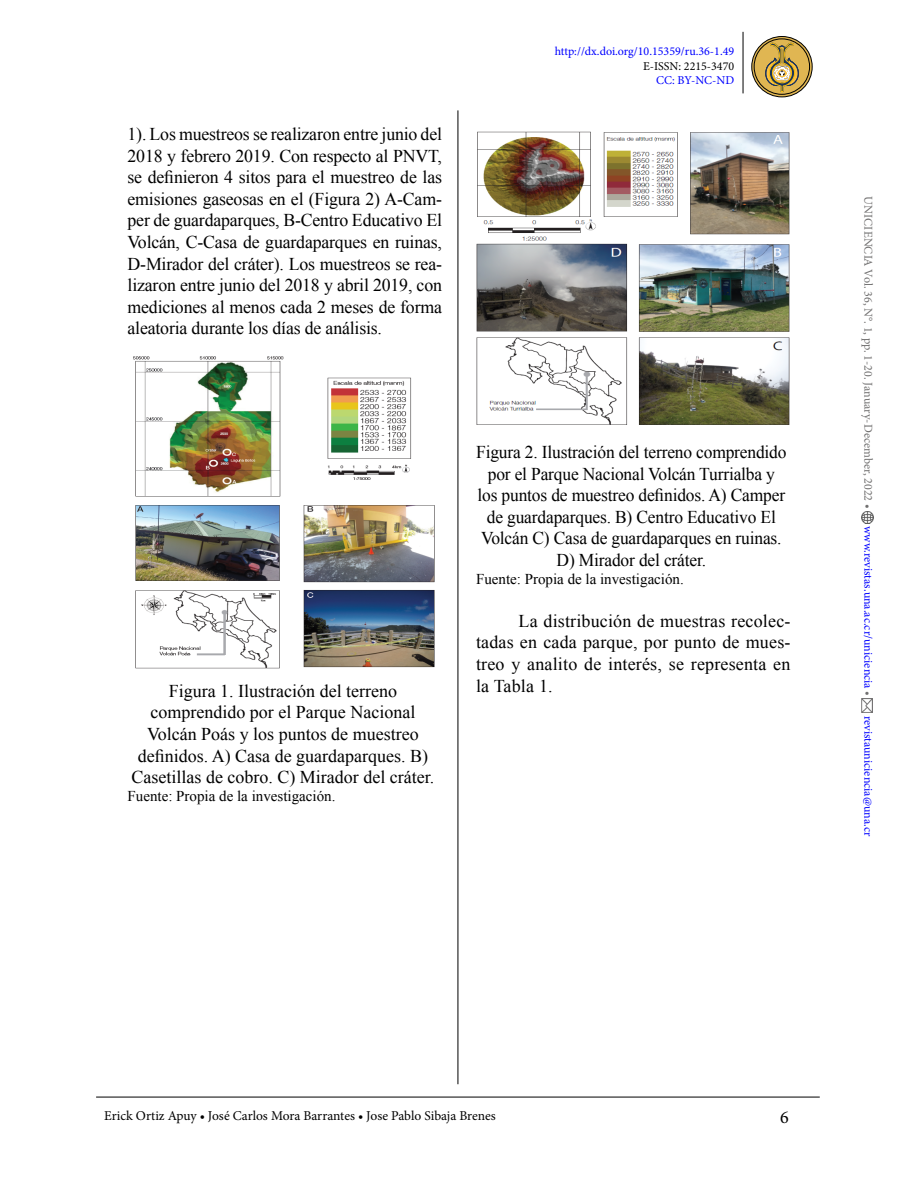
<style>
.page{position:relative;width:918px;height:1188px;background:#fff}
.page>*{position:absolute;margin:0;border:0;box-sizing:border-box;transform-origin:0 0}
.t1{font:18px/21.6px "Times New Roman";letter-spacing:-.01em;color:#000;text-align:justify}
.t2{font:18px "Minion Pro";color:#000}
.t3{font:15px "Times New Roman";color:#000}
.t4{font:13.5px "Minion Pro";color:#000}
.t5{font:12px "Minion Pro";color:#00f}
.t6{font:12px "Minion Pro";color:#706f6f}
.t7{font:12px "Minion Pro";color:#000}
.s1{color:#706f6f}
</style>
<div class="page">
<hr style="left:743px;top:32px;width:1px;height:61px;background:#000">
<hr style="left:458px;top:110px;width:1px;height:974px;background:#000">
<svg style="left:862px;top:511px;width:12px;height:12px"></svg>
<img style="left:862px;top:699px;width:10px;height:14px">
<hr style="left:96px;top:1097px;width:724px;height:1px;background:#000">
<svg style="left:752px;top:37px;width:60px;height:60px"></svg>
<div style="left:754px;top:39px;width:56px;height:56px;border:1px solid #000;border-radius:50%"></div>
<div style="left:751px;top:36px;width:62px;height:61px;border:1px solid #000;border-radius:50%"></div>
<svg style="left:765px;top:42px;width:34px;height:50px;background:#bb9e53"></svg>
<img style="left:133px;top:356px;width:302px;height:313px">
<img style="left:476px;top:131px;width:314px;height:294px">
<p class="t1" style="left:128px;top:123px;width:316px">1). Los muestreos se realizaron entre junio del 2018 y febrero 2019. Con respecto al PNVT, se definieron 4 sitos para el muestreo de las emisiones gaseosas en el (Figura 2) A-Cam&shy;per de guardaparques, B-Centro Educativo El Volcán, C-Casa de guardaparques en ruinas, D-Mirador del cráter). Los muestreos se rea&shy;lizaron entre junio del 2018 y abril 2019, con mediciones al menos cada 2 meses de forma aleatoria durante los días de análisis.</p>
<p class="t5" style="left:555px;top:44px;width:181px">http://dx.doi.org/10.15359/ru.36-1.49</p>
<p class="t7" style="left:643px;top:58px;width:93px">E-ISSN: 2215-3470</p>
<p class="t5" style="left:656px;top:72px;width:80px">CC: BY-NC-ND</p>
<p class="t1" style="left:132px;top:680px;width:304px;text-align:center">Figura 1. Ilustración del terreno comprendido por el Parque Nacional Volcán Poás y los puntos de muestreo definidos. A) Casa de guardaparques. B)<br>Casetillas de cobro. C) Mirador del cráter.</p>
<p class="t3" style="left:128px;top:786px;width:209px">Fuente: Propia de la investigación.</p>
<p class="t1" style="left:476px;top:441px;width:312px;text-align:center">Figura 2. Ilustración del terreno comprendido por el Parque Nacional Volcán Turrialba y los puntos de muestreo definidos. A) Camper de guardaparques. B) Centro Educativo El Volcán C) Casa de guardaparques en ruinas.<br>D) Mirador del cráter.</p>
<p class="t3" style="left:476px;top:569px;width:209px">Fuente: Propia de la investigación.</p>
<p class="t1" style="left:476px;top:610px;width:316px;text-indent:43px">La distribución de muestras recolec&shy;tadas en cada parque, por punto de mues&shy;treo y analito de interés, se representa en la Tabla 1.</p>
<p class="t6" style="left:876px;top:196px;width:314px;rotate:90deg">UNICIENCIA Vol. 36, N°. 1, pp. 1-20. January-December, 2022 •</p>
<p class="t5" style="left:876px;top:526px;width:172px;rotate:90deg">www.revistas.una.ac.cr/uniciencia <span class="s1">•</span></p>
<p class="t5" style="left:876px;top:716px;width:122px;rotate:90deg">revistauniciencia@una.cr</p>
<p class="t4" style="left:104px;top:1106px;width:393px">Erick Ortiz Apuy • José Carlos Mora Barrantes • Jose Pablo Sibaja Brenes</p>
<p class="t2" style="left:780px;top:1105px;width:10px">6</p>
</div>
